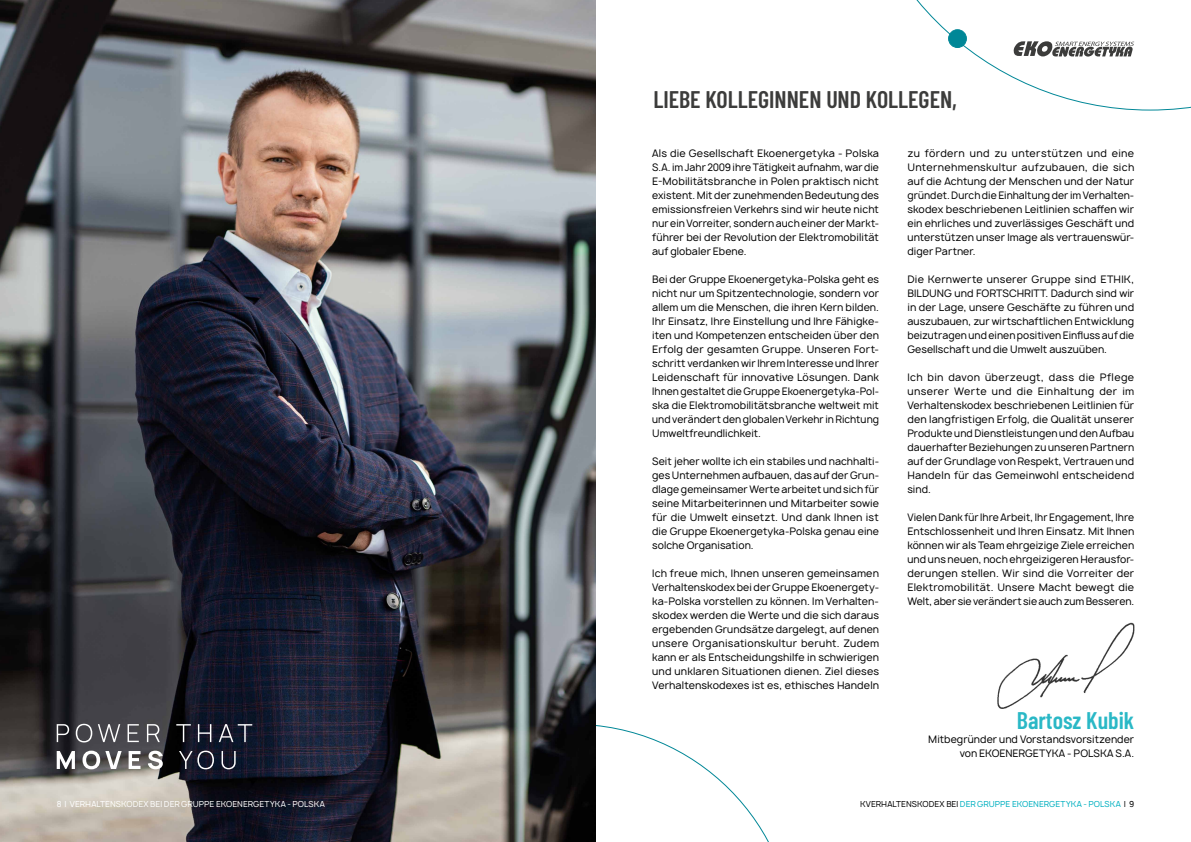
<style>
.page{position:relative;width:1191px;height:842px;background:#fff}
.page>*{position:absolute;margin:0;border:0;box-sizing:border-box;transform-origin:0 0}
.t1{font:600 24px "Barlow Condensed";color:#3c3c3b}
.t2{font:600 24px "Barlow Condensed";color:#2ab8c6}
.t3{font:10px/14px "Manrope";letter-spacing:.005em;color:#000;text-align:justify}
.t4{font:8px "Manrope";letter-spacing:.01em;color:#00b0c0}
.t5{font:8px "Manrope";letter-spacing:.01em;color:#fff}
.s1{color:#000}
</style>
<div class="page">
<svg style="left:595px;top:724px;width:174px;height:118px"></svg>
<img style="left:0;top:0;width:595px;height:842px">
<img style="left:997px;top:622px;width:138px;height:87px">
<svg style="left:916px;top:0;width:275px;height:111px"></svg>
<svg style="left:57px;top:724px;width:12px;height:18px"></svg>
<svg style="left:76px;top:724px;width:16px;height:18px"></svg>
<svg style="left:98px;top:724px;width:22px;height:18px"></svg>
<svg style="left:128px;top:724px;width:11px;height:18px"></svg>
<svg style="left:147px;top:724px;width:13px;height:18px"></svg>
<svg style="left:176px;top:724px;width:15px;height:18px"></svg>
<svg style="left:198px;top:724px;width:13px;height:18px"></svg>
<svg style="left:219px;top:724px;width:33px;height:18px"></svg>
<svg style="left:57px;top:751px;width:18px;height:18px"></svg>
<svg style="left:82px;top:751px;width:40px;height:18px"></svg>
<svg style="left:129px;top:751px;width:11px;height:18px"></svg>
<svg style="left:148px;top:751px;width:15px;height:18px"></svg>
<svg style="left:179px;top:751px;width:35px;height:18px"></svg>
<svg style="left:221px;top:751px;width:15px;height:18px"></svg>
<h1 class="t1" style="left:653px;top:82px;width:305px">LIEBE KOLLEGINNEN UND KOLLEGEN,</h1>
<p class="t3" style="left:652px;top:146px;width:228px">Als die Gesellschaft Ekoenergetyka - Polska S.A. im Jahr 2009 ihre Tätigkeit aufnahm, war die E-Mobilitätsbranche in Polen praktisch nicht existent. Mit der zunehmenden Bedeutung des emissionsfreien Verkehrs sind wir heute nicht nur ein Vorreiter, sondern auch einer der Markt&shy;führer bei der Revolution der Elektromobilität auf globaler Ebene.</p>
<p class="t3" style="left:652px;top:272px;width:228px">Bei der Gruppe Ekoenergetyka-Polska geht es nicht nur um Spitzentechnologie, sondern vor allem um die Menschen, die ihren Kern bilden.<br>Ihr Einsatz, Ihre Einstellung und Ihre Fähigke&shy;iten und Kompetenzen entscheiden über den Erfolg der gesamten Gruppe. Unseren Fort&shy;schritt verdanken wir Ihrem Interesse und Ihrer Leidenschaft für innovative Lösungen. Dank Ihnen gestaltet die Gruppe Ekoenergetyka-Pol&shy;ska die Elektromobilitätsbranche weltweit mit und verändert den globalen Verkehr in Richtung Umweltfreundlichkeit.</p>
<p class="t3" style="left:652px;top:454px;width:228px">Seit jeher wollte ich ein stabiles und nachhalti&shy;ges Unternehmen aufbauen, das auf der Grun&shy;dlage gemeinsamer Werte arbeitet und sich für seine Mitarbeiterinnen und Mitarbeiter sowie für die Umwelt einsetzt. Und dank Ihnen ist die Gruppe Ekoenergetyka-Polska genau eine solche Organisation.</p>
<p class="t3" style="left:652px;top:566px;width:228px">Ich freue mich, Ihnen unseren gemeinsamen Verhaltenskodex bei der Gruppe Ekoenergety&shy;ka-Polska vorstellen zu können. Im Verhalten&shy;skodex werden die Werte und die sich daraus ergebenden Grundsätze dargelegt, auf denen unsere Organisationskultur beruht. Zudem kann er als Entscheidungshilfe in schwierigen und unklaren Situationen dienen. Ziel dieses Verhaltenskodexes ist es, ethisches Handeln</p>
<p class="t3" style="left:907px;top:146px;width:228px">zu fördern und zu unterstützen und eine Unternehmenskultur aufzubauen, die sich auf die Achtung der Menschen und der Natur gründet. Durch die Einhaltung der im Verhalten&shy;skodex beschriebenen Leitlinien schaffen wir ein ehrliches und zuverlässiges Geschäft und unterstützen unser Image als vertrauenswür&shy;diger Partner.</p>
<p class="t3" style="left:907px;top:272px;width:228px">Die Kernwerte unserer Gruppe sind ETHIK, BILDUNG und FORTSCHRITT. Dadurch sind wir in der Lage, unsere Geschäfte zu führen und auszubauen, zur wirtschaftlichen Entwicklung beizutragen und einen positiven Einfluss auf die Gesellschaft und die Umwelt auszuüben.</p>
<p class="t3" style="left:907px;top:370px;width:228px">Ich bin davon überzeugt, dass die Pflege unserer Werte und die Einhaltung der im Verhaltenskodex beschriebenen Leitlinien für den langfristigen Erfolg, die Qualität unserer Produkte und Dienstleistungen und den Aufbau dauerhafter Beziehungen zu unseren Partnern auf der Grundlage von Respekt, Vertrauen und Handeln für das Gemeinwohl entscheidend sind.</p>
<p class="t3" style="left:907px;top:510px;width:228px">Vielen Dank für Ihre Arbeit, Ihr Engagement, Ihre Entschlossenheit und Ihren Einsatz. Mit Ihnen können wir als Team ehrgeizige Ziele erreichen und uns neuen, noch ehrgeizigeren Herausfor&shy;derungen stellen. Wir sind die Vorreiter der Elektromobilität. Unsere Macht bewegt die Welt, aber sie verändert sie auch zum Besseren.</p>
<h1 class="t2" style="left:1017px;top:703px;width:119px">Bartosz Kubik</h1>
<p class="t3" style="left:928px;top:732px;width:207px;text-align:right">Mitbegründer und Vorstandsvorsitzender von EKOENERGETYKA - POLSKA S.A.</p>
<p class="t5" style="left:57px;top:799px;width:269px">8 | VERHALTENSKODEX BEI DER GRUPPE EKOENERGETYKA - POLSKA</p>
<p class="t4" style="left:860px;top:799px;width:275px"><span class="s1">KVERHALTENSKODEX BEI</span> DER GRUPPE EKOENERGETYKA - POLSKA <span class="s1">| 9</span></p>
</div>
